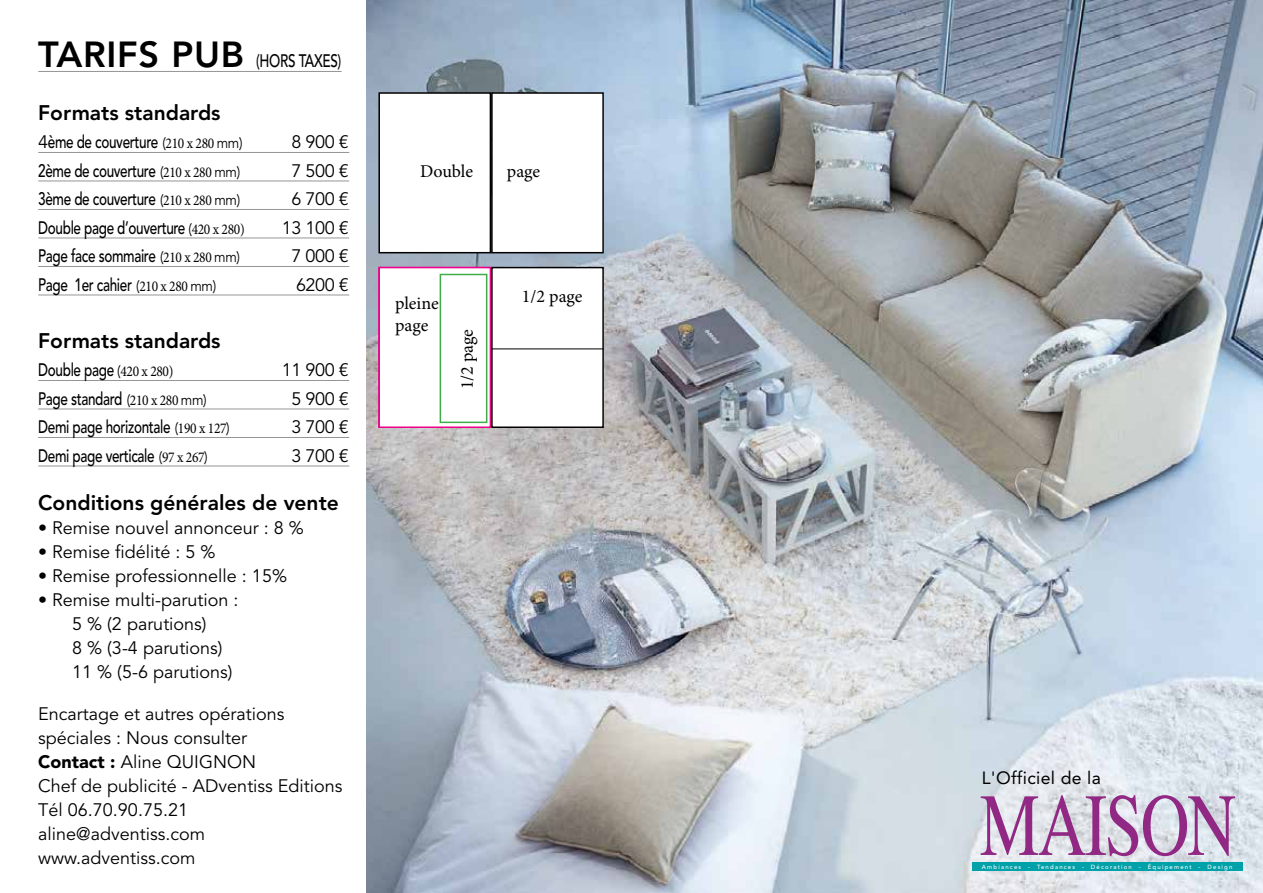
<style>
.page{position:relative;width:1263px;height:893px;background:#fff}
.page>*{position:absolute;margin:0;border:0;box-sizing:border-box;transform-origin:0 0}
.t1{font:88.5px "Times";letter-spacing:-.03em;color:#902884;scale:.76 1}
.t2{font:800 21px "Avenir LT";color:#000}
.t3{font:18px/24px "Avenir LT";color:#000}
.t4{font:500 18px "Avenir LT";letter-spacing:-.025em;color:#000;scale:.75 1}
.t5{font:18px/21.6px "Minion Pro";letter-spacing:-.005em;color:#000}
.t6{font:17.7px "Avenir LT";letter-spacing:.02em;color:#000}
.t7{font:500 6px "Avenir LT";letter-spacing:.2em;color:#fff}
.s1{font-weight:800;font-size:36px}
.s2{font-weight:400}
.s3{font-weight:400;font-size:15px}
.s4{font-family:"Minion Pro";font-weight:400;font-size:15px}
.s5{font-weight:900}
</style>
<div class="page">
<img style="left:367px;top:0;width:896px;height:893px">
<hr style="left:38px;top:71px;width:304px;height:1px;background:#939598">
<hr style="left:38px;top:152px;width:311px;height:1px;background:#939598">
<hr style="left:38px;top:181px;width:311px;height:1px;background:#939598">
<hr style="left:38px;top:209px;width:311px;height:1px;background:#939598">
<hr style="left:38px;top:238px;width:311px;height:1px;background:#939598">
<hr style="left:38px;top:266px;width:311px;height:1px;background:#939598">
<hr style="left:38px;top:295px;width:311px;height:1px;background:#939598">
<hr style="left:38px;top:380px;width:311px;height:1px;background:#939598">
<hr style="left:38px;top:409px;width:311px;height:1px;background:#939598">
<hr style="left:38px;top:437px;width:311px;height:1px;background:#939598">
<hr style="left:38px;top:466px;width:311px;height:1px;background:#939598">
<div style="left:379px;top:93px;width:111px;height:160px;background:#fff"></div>
<div style="left:378px;top:92px;width:113px;height:161px;border:2px solid #000"></div>
<div style="left:492px;top:93px;width:111px;height:160px;background:#fff"></div>
<div style="left:491px;top:92px;width:113px;height:161px;border:2px solid #000"></div>
<div style="left:378px;top:267px;width:113px;height:161px;background:#fff;border:2px solid #ec008c"></div>
<div style="left:440px;top:274px;width:47px;height:149px;background:#fff;border:2px solid #41ad49"></div>
<div style="left:492px;top:268px;width:111px;height:159px;background:#fff"></div>
<div style="left:491px;top:267px;width:113px;height:161px;border:2px solid #000"></div>
<hr style="left:491px;top:348px;width:113px;height:1px;background:#000">
<div style="left:972px;top:862px;width:270px;height:9px;background:#00a1a9"></div>
<p class="t4" style="left:38px;top:51px;width:405px"><span class="s1">TARIFS PUB</span> (HORS TAXES)</p>
<p class="t2" style="left:38px;top:100px;width:184px">Formats standards</p>
<p class="t4" style="left:38px;top:132px;width:274px"><span class="s2">4</span>ème de couverture <span class="s3">(</span><span class="s4">210 x 280</span> <span class="s3">mm)</span></p>
<p class="t3" style="left:291px;top:131px;width:59px">8 900 €</p>
<p class="t4" style="left:38px;top:160px;width:271px">2ème de couverture <span class="s3">(</span><span class="s4">210 x 280</span> <span class="s3">mm)</span></p>
<p class="t3" style="left:291px;top:159px;width:59px">7 500 €</p>
<p class="t4" style="left:38px;top:189px;width:271px">3ème de couverture <span class="s3">(</span><span class="s4">210 x 280</span> <span class="s3">mm)</span></p>
<p class="t3" style="left:291px;top:188px;width:59px">6 700 €</p>
<p class="t4" style="left:38px;top:217px;width:277px">Double page d’ouverture <span class="s3">(</span><span class="s4">420 x 280)</span></p>
<p class="t3" style="left:282px;top:216px;width:68px">13 100 €</p>
<p class="t4" style="left:38px;top:246px;width:271px">Page face sommaire <span class="s3">(</span><span class="s4">210 x 280</span> <span class="s3">mm)</span></p>
<p class="t3" style="left:291px;top:245px;width:59px">7 000 €</p>
<p class="t4" style="left:38px;top:274px;width:239px">Page 1er cahier <span class="s3">(</span><span class="s4">210 x 280</span> <span class="s3">mm)</span></p>
<p class="t3" style="left:296px;top:273px;width:54px">6200 €</p>
<p class="t2" style="left:38px;top:328px;width:184px">Formats standards</p>
<p class="t4" style="left:38px;top:360px;width:182px">Double page <span class="s3">(</span><span class="s4">420 x 280)</span></p>
<p class="t3" style="left:282px;top:359px;width:68px">11 900 €</p>
<p class="t4" style="left:38px;top:388px;width:226px">Page standard <span class="s3">(</span><span class="s4">210 x 280</span> <span class="s3">mm)</span></p>
<p class="t3" style="left:291px;top:387px;width:59px">5 900 €</p>
<p class="t4" style="left:38px;top:417px;width:257px">Demi page horizontale <span class="s3">(</span><span class="s4">190 x 127</span><span class="s3">)</span></p>
<p class="t3" style="left:291px;top:416px;width:59px">3 700 €</p>
<p class="t4" style="left:38px;top:445px;width:228px">Demi page verticale <span class="s3">(</span><span class="s4">97 x 267</span><span class="s3">)</span></p>
<p class="t3" style="left:291px;top:444px;width:59px">3 700 €</p>
<p class="t2" style="left:38px;top:490px;width:302px">Conditions générales de vente</p>
<p class="t3" style="left:38px;top:516px;width:267px">• Remise nouvel annonceur : 8 %</p>
<p class="t3" style="left:38px;top:540px;width:179px">• Remise fidélité : 5 %</p>
<p class="t3" style="left:38px;top:564px;width:250px">• Remise professionnelle : 15%</p>
<p class="t3" style="left:72px;top:588px;width:168px;text-indent:-34px">• Remise multi-parution :<br>5 % (2 parutions)<br>8 % (3-4 parutions)<br>11 % (5-6 parutions)</p>
<p class="t3" style="left:38px;top:702px;width:306px">Encartage et autres opérations spéciales : Nous consulter<br><span class="s5">Contact :</span> Aline QUIGNON<br>Chef de publicité - ADventiss Editions<br>Tél 06.70.90.75.21 aline@adventiss.com www.adventiss.com</p>
<p class="t5" style="left:420px;top:160px;width:55px">Double</p>
<p class="t5" style="left:507px;top:160px;width:35px">page</p>
<p class="t5" style="left:395px;top:293px;width:45px">pleine page</p>
<p class="t5" style="left:456px;top:389px;width:62px;rotate:-90deg">1/2 page</p>
<p class="t5" style="left:522px;top:286px;width:62px">1/2 page</p>
<p class="t6" style="left:982px;top:768px;width:121px">L'Officiel de la</p>
<h1 class="t1" style="left:980px;top:775px;width:339px">MAISON</h1>
<p class="t7" style="left:982px;top:863px;width:252px">Ambiances - Tendances - Décoration - Équipement - Design</p>
</div>
